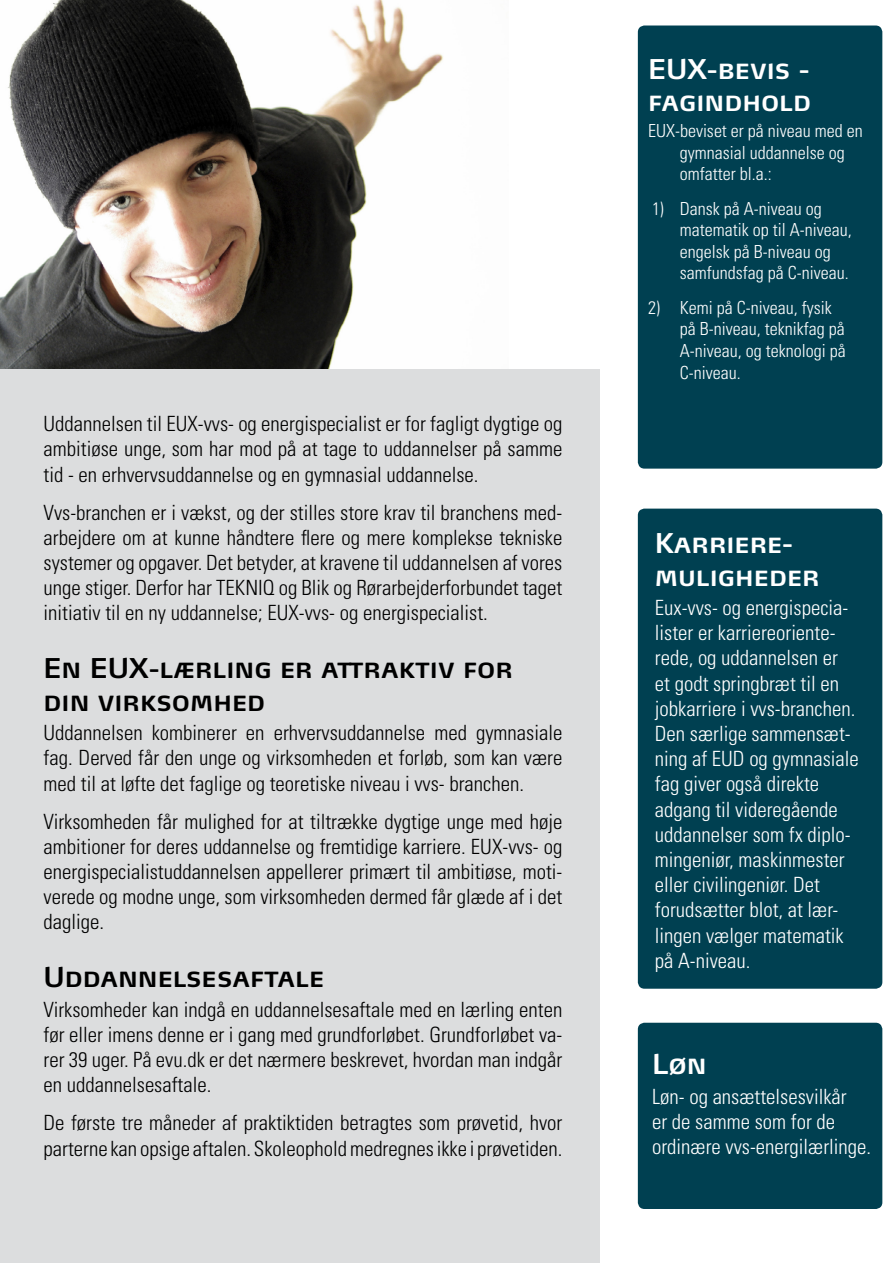
<style>
.page{position:relative;width:893px;height:1263px;background:#fff}
.page>*{position:absolute;margin:0;border:0;box-sizing:border-box;transform-origin:0 0}
.t1{font:27px/32.4px "Max Semi Bold SC";color:#000}
.t2{font:27px/32.4px "Max Semi Bold SC";color:#fff}
.t3{font:300 condensed 21px/25.2px "Univers LT";color:#000;text-align:justify}
.t4{font:300 condensed 21px/25.2px "Univers LT";color:#fff}
.t5{font:300 condensed 18px/21.6px "Univers LT";color:#fff}
</style>
<div class="page">
<img style="left:0;top:0;width:508px;height:370px">
<div style="left:0;top:370px;width:600px;height:893px;background:#dcddde"></div>
<div style="left:638px;top:1023px;width:244px;height:186px;background:#004051;border-radius:7px"></div>
<div style="left:638px;top:26px;width:244px;height:443px;background:#004051;border-radius:7px"></div>
<div style="left:638px;top:509px;width:244px;height:480px;background:#004051;border-radius:7px"></div>
<p class="t3" style="left:44px;top:411px;width:520px">Uddannelsen til EUX-vvs- og energispecialist er for fagligt dygtige og ambitiøse unge, som har mod på at tage to uddannelser på samme tid - en erhvervsuddannelse og en gymnasial uddannelse.</p>
<p class="t3" style="left:44px;top:500px;width:520px">Vvs-branchen er i vækst, og der stilles store krav til branchens med&shy;arbejdere om at kunne håndtere flere og mere komplekse tekniske systemer og opgaver. Det betyder, at kravene til uddannelsen af vores unge stiger. Derfor har TEKNIQ og Blik og Rørarbejderforbundet taget initiativ til en ny uddannelse; EUX-vvs- og energispecialist.</p>
<p class="t1" style="left:44px;top:652px;width:471px">En EUX-lærling er attraktiv for din virksomhed</p>
<p class="t3" style="left:44px;top:720px;width:520px">Uddannelsen kombinerer en erhvervsuddannelse med gymnasiale fag. Derved får den unge og virksomheden et forløb, som kan være med til at løfte det faglige og teoretiske niveau i vvs- branchen.</p>
<p class="t3" style="left:44px;top:808px;width:520px">Virksomheden får mulighed for at tiltrække dygtige unge med høje ambitioner for deres uddannelse og fremtidige karriere. EUX-vvs- og energispecialistuddannelsen appellerer primært til ambitiøse, moti&shy;verede og modne unge, som virksomheden dermed får glæde af i det daglige.</p>
<p class="t1" style="left:44px;top:961px;width:282px">Uddannelsesaftale</p>
<p class="t3" style="left:44px;top:997px;width:520px">Virksomheder kan indgå en uddannelsesaftale med en lærling enten før eller imens denne er i gang med grundforløbet. Grundforløbet va&shy;rer 39 uger. På evu.dk er det nærmere beskrevet, hvordan man indgår en uddannelsesaftale.</p>
<p class="t3" style="left:44px;top:1110px;width:520px">De første tre måneder af praktiktiden betragtes som prøvetid, hvor parterne kan opsige aftalen. Skoleophold medregnes ikke i prøvetiden.</p>
<p class="t2" style="left:648px;top:52px;width:165px">EUX-bevis - fagindhold</p>
<p class="t5" style="left:680px;top:120px;width:184px;text-indent:-32px">EUX-beviset er på niveau med en gymnasial uddannelse og omfatter bl.a.:</p>
<p class="t5" style="left:680px;top:198px;width:173px;text-indent:-28px">1) Dansk på A-niveau og matematik op til A-niveau, engelsk på B-niveau og samfundsfag på C-niveau.</p>
<p class="t5" style="left:680px;top:297px;width:167px;text-indent:-32px">2) Kemi på C-niveau, fysik på B-niveau, teknikfag på<br>A-niveau, og teknologi på<br>C-niveau.</p>
<p class="t2" style="left:655px;top:526px;width:166px">Karriere&shy;muligheder</p>
<p class="t4" style="left:655px;top:595px;width:206px">Eux-vvs- og energispecia&shy;lister er karriereoriente&shy;rede, og uddannelsen er<br>et godt springbræt til en jobkarriere i vvs-branchen.<br>Den særlige sammensæt&shy;ning af EUD og gymnasiale fag giver også direkte adgang til videregående uddannelser som fx diplo&shy;mingeniør, maskinmester eller civilingeniør. Det forudsætter blot, at lær&shy;lingen vælger matematik på A-niveau.</p>
<p class="t2" style="left:652px;top:1048px;width:56px">Løn</p>
<p class="t4" style="left:652px;top:1084px;width:221px">Løn- og ansættelsesvilkår<br>er de samme som for de ordinære vvs-energilærlinge.</p>
</div>
